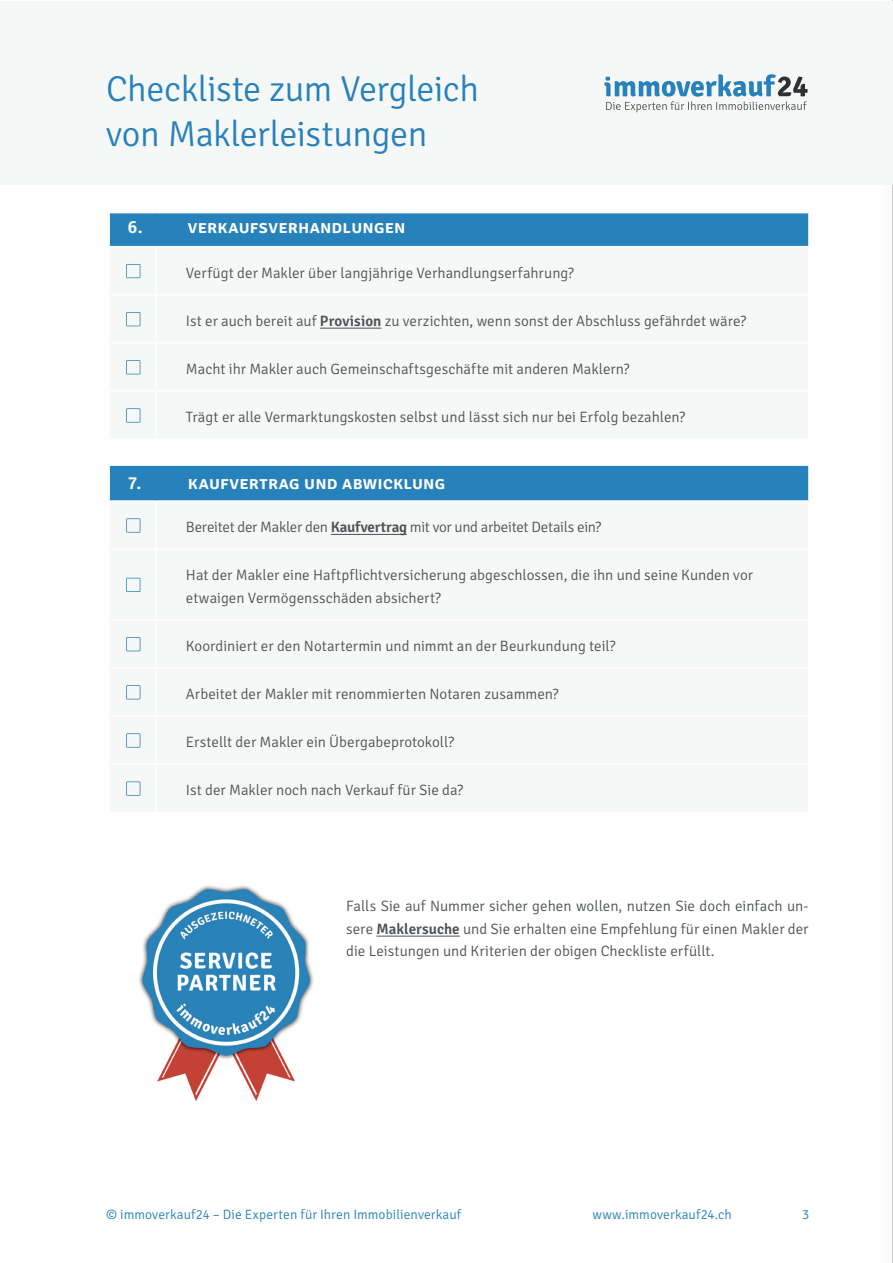
<style>
.page{position:relative;width:893px;height:1263px;background:#fff}
.page>*{position:absolute;margin:0;border:0;box-sizing:border-box;transform-origin:0 0}
.t1{font:300 36px/45px "Signika";letter-spacing:-.015em;color:#2781ba}
.t2{font:600 18px "Signika";letter-spacing:.015em;color:#fff}
.t3{font:300 15px/22.5px "Signika";color:#4f5355}
.t4{font:300 15px "Signika";letter-spacing:-.02em;color:#4f5355}
.t5{font:300 13.5px "Signika";letter-spacing:.005em;color:#2781ba}
.s1{font-weight:600}
</style>
<div class="page">
<hr style="left:892px;top:0;width:1px;height:1263px;background:#6f7073">
<div style="left:0;top:1px;width:893px;height:184px;background:#f6f8f8"></div>
<svg style="left:604px;top:74px;width:204px;height:38px"></svg>
<div style="left:109px;top:213px;width:700px;height:34px;background:#2781ba"></div>
<hr style="left:108px;top:213px;width:2px;height:33px;background:#fff">
<hr style="left:808px;top:213px;width:2px;height:33px;background:#fff">
<hr style="left:108px;top:246px;width:48px;height:1px;background:#fff">
<hr style="left:156px;top:246px;width:654px;height:1px;background:#fff">
<svg style="left:126px;top:264px;width:14px;height:14px"></svg>
<svg style="left:126px;top:312px;width:14px;height:14px"></svg>
<hr style="left:320px;top:328px;width:61px;height:1px;background:#4f5355">
<svg style="left:126px;top:360px;width:14px;height:14px"></svg>
<svg style="left:126px;top:408px;width:14px;height:15px"></svg>
<div style="left:109px;top:465px;width:700px;height:36px;background:#2781ba"></div>
<hr style="left:108px;top:464px;width:48px;height:2px;background:#fff">
<hr style="left:108px;top:466px;width:2px;height:34px;background:#fff">
<hr style="left:156px;top:464px;width:654px;height:2px;background:#fff">
<hr style="left:808px;top:466px;width:2px;height:34px;background:#fff">
<hr style="left:108px;top:500px;width:48px;height:2px;background:#fff">
<hr style="left:156px;top:500px;width:654px;height:2px;background:#fff">
<svg style="left:126px;top:518px;width:14px;height:15px"></svg>
<hr style="left:331px;top:534px;width:76px;height:1px;background:#4f5355">
<svg style="left:126px;top:578px;width:14px;height:14px"></svg>
<svg style="left:126px;top:637px;width:14px;height:14px"></svg>
<svg style="left:126px;top:685px;width:14px;height:14px"></svg>
<svg style="left:126px;top:733px;width:14px;height:15px"></svg>
<svg style="left:126px;top:781px;width:14px;height:15px"></svg>
<hr style="left:376px;top:936px;width:84px;height:1px;background:#4f5355">
<img style="left:139px;top:885px;width:175px;height:215px">
<h1 class="t1" style="left:106px;top:67px;width:374px">Checkliste zum Vergleich von Maklerleistungen</h1>
<p class="t2" style="left:128px;top:217px;width:16px">6.</p>
<p class="t2" style="left:188px;top:217px;width:219px">verkaufsverhandlungen</p>
<p class="t3" style="left:186px;top:262px;width:389px">Verfügt der Makler über langjährige Verhandlungserfahrung?</p>
<p class="t3" style="left:186px;top:310px;width:562px">Ist er auch bereit auf <span class="s1">Provision</span> zu verzichten, wenn sonst der Abschluss gefährdet wäre?</p>
<p class="t3" style="left:186px;top:358px;width:445px">Macht ihr Makler auch Gemeinschaftsgeschäfte mit anderen Maklern?</p>
<p class="t3" style="left:186px;top:406px;width:501px">Trägt er alle Vermarktungskosten selbst und lässt sich nur bei Erfolg bezahlen?</p>
<p class="t2" style="left:128px;top:472px;width:15px">7.</p>
<p class="t2" style="left:188px;top:472px;width:259px">kaufvertrag und abwicklung</p>
<p class="t4" style="left:186px;top:519px;width:417px">Bereitet der Makler den <span class="s1">Kaufvertrag</span> mit vor und arbeitet Details ein?</p>
<p class="t3" style="left:186px;top:564px;width:569px">Hat der Makler eine Haftpflichtversicherung abgeschlossen, die ihn und seine Kunden vor etwaigen Vermögensschäden absichert?</p>
<p class="t3" style="left:186px;top:635px;width:431px">Koordiniert er den Notartermin und nimmt an der Beurkundung teil?</p>
<p class="t3" style="left:186px;top:683px;width:374px">Arbeitet der Makler mit renommierten Notaren zusammen?</p>
<p class="t3" style="left:186px;top:731px;width:270px">Erstellt der Makler ein Übergabeprotokoll?</p>
<p class="t3" style="left:186px;top:779px;width:279px">Ist der Makler noch nach Verkauf für Sie da?</p>
<p class="t3" style="left:346px;top:895px;width:464px;text-align:justify">Falls Sie auf Nummer sicher gehen wollen, nutzen Sie doch einfach un&shy;sere <span class="s1">Maklersuche</span> und Sie erhalten eine Empfehlung für einen Makler der die Leistungen und Kriterien der obigen Checkliste erfüllt.</p>
<p class="t5" style="left:106px;top:1207px;width:356px">© immoverkauf24 – Die Experten für Ihren Immobilienverkauf</p>
<p class="t5" style="left:592px;top:1207px;width:141px">www.immoverkauf24.ch</p>
<p class="t5" style="left:802px;top:1207px;width:9px">3</p>
</div>
